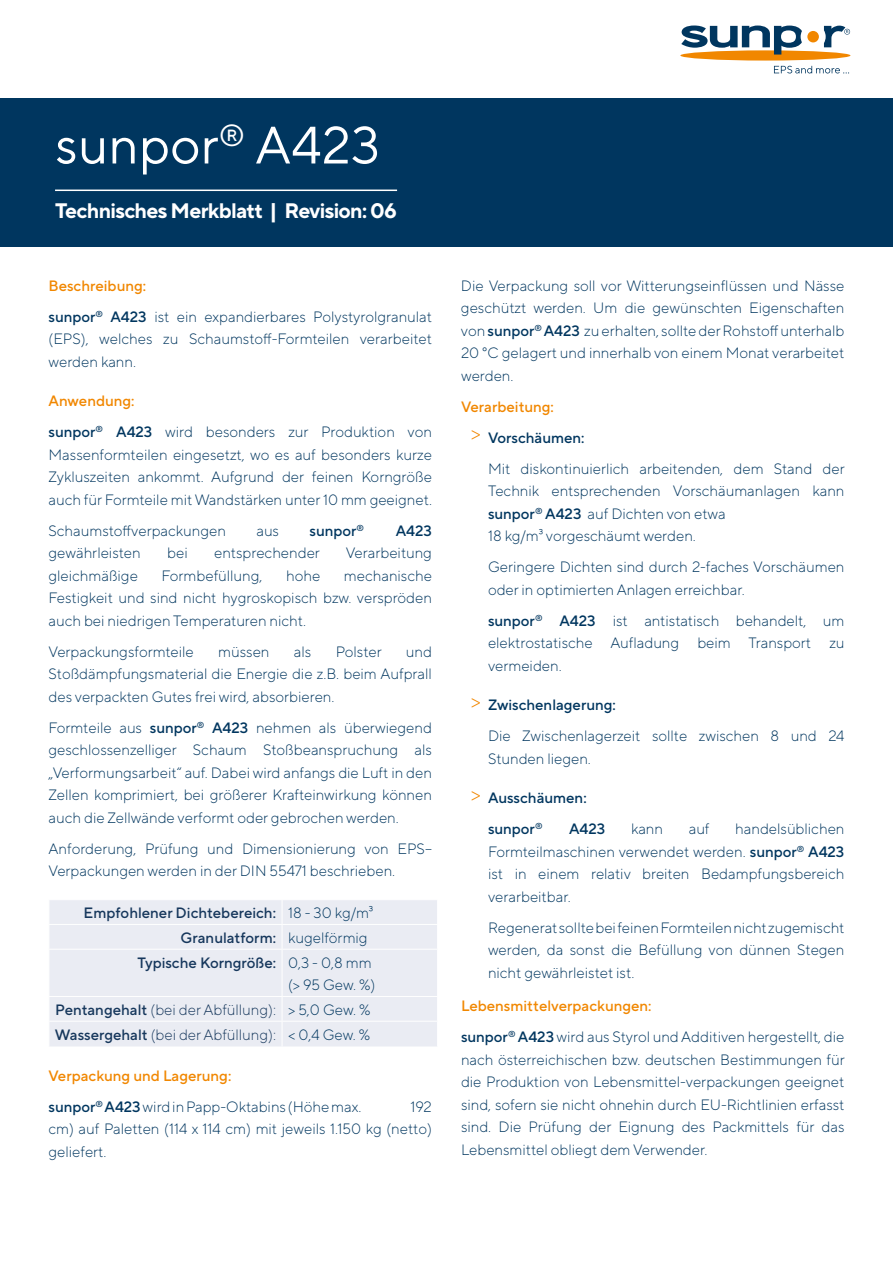
<style>
.page{position:relative;width:893px;height:1263px;background:#fff}
.page>*{position:absolute;margin:0;border:0;box-sizing:border-box;transform-origin:0 0}
.t1{font:52.5px "TT Norms Pro";color:#fff}
.t2{font:700 21px "TT Norms Pro";letter-spacing:-.03em;color:#fff}
.t3{font:300 15px/22.5px "TT Norms Pro";color:#00365f;text-align:justify}
.t4{font:300 15px/24.8px "TT Norms Pro";color:#16375c}
.t5{font:500 15px "TT Norms Pro";color:#16375c}
.t6{font:500 15px/31px "TT Norms Pro";color:#00365f}
.t7{font:500 15px "TT Norms Pro";color:#f18700}
.s1{font-weight:500;color:#f18700}
.s2{font-weight:500}
.s3{font-weight:300;color:#00365f}
.s4{color:#00365f}
.s5{font-weight:300;font-size:21px;color:#f18700}
.s6{font-size:21px;color:#f18700}
</style>
<div class="page">
<div style="left:0;top:98px;width:893px;height:148px;background:#00365f"></div>
<hr style="left:55px;top:190px;width:342px;height:1px;background:#fff">
<div style="left:50px;top:900px;width:387px;height:146px;background:#eaecf3"></div>
<hr style="left:49px;top:924px;width:233px;height:1px;background:#fff">
<svg style="left:49px;top:900px;width:1px;height:49px"></svg>
<hr style="left:282px;top:924px;width:156px;height:1px;background:#fff">
<svg style="left:282px;top:900px;width:1px;height:49px"></svg>
<hr style="left:49px;top:949px;width:233px;height:1px;background:#fff">
<hr style="left:282px;top:949px;width:156px;height:1px;background:#fff">
<hr style="left:282px;top:949px;width:1px;height:47px;background:#fff">
<hr style="left:49px;top:996px;width:233px;height:1px;background:#fff">
<hr style="left:282px;top:996px;width:156px;height:1px;background:#fff">
<hr style="left:49px;top:1021px;width:233px;height:1px;background:#fff">
<svg style="left:49px;top:997px;width:1px;height:49px"></svg>
<hr style="left:282px;top:1021px;width:156px;height:1px;background:#fff">
<svg style="left:282px;top:997px;width:1px;height:49px"></svg>
<div style="left:680px;top:50px;width:170px;height:11px;background:#f18700;border-radius:50%"></div>
<div style="left:807px;top:31px;width:12px;height:11px;background:#f18700;border-radius:50%"></div>
<svg style="left:824px;top:26px;width:26px;height:21px"></svg>
<svg style="left:681px;top:26px;width:121px;height:29px"></svg>
<svg style="left:774px;top:66px;width:75px;height:7px"></svg>
<h1 class="t1" style="left:55px;top:111px;width:327px">sunpor<sup>®</sup> A423</h1>
<h2 class="t2" style="left:55px;top:197px;width:343px">Technisches Merkblatt | Revision: 06</h2>
<p class="t3" style="left:49px;top:269px;width:385px;line-height:31px"><span class="s1">Beschreibung:<br></span><span class="s2">sunpor</span><sup>®</sup> <span class="s2">A423</span> ist ein expandierbares Polystyrolgranulat</p>
<p class="t3" style="left:49px;top:327px;width:385px">(EPS), welches zu Schaumstoff-Formteilen verarbeitet werden kann.</p>
<p class="t3" style="left:49px;top:385px;width:385px;line-height:31px"><span class="s1">Anwendung:<br></span><span class="s2">sunpor</span><sup>®</sup> <span class="s2">A423</span> wird besonders zur Produktion von</p>
<p class="t3" style="left:49px;top:443px;width:385px">Massenformteilen eingesetzt, wo es auf besonders kurze Zykluszeiten ankommt. Aufgrund der feinen Korngröße auch für Formteile mit Wandstärken unter 10 mm geeignet.</p>
<p class="t3" style="left:49px;top:519px;width:179px">Schaumstoffverpackungen</p>
<p class="t3" style="left:256px;top:519px;width:24px">aus</p>
<p class="t6" style="left:310px;top:514px;width:56px">sunpor<sup>®</sup></p>
<p class="t6" style="left:396px;top:514px;width:38px">A423</p>
<p class="t3" style="left:49px;top:541px;width:94px">gewährleisten</p>
<p class="t3" style="left:167px;top:541px;width:22px">bei</p>
<p class="t3" style="left:214px;top:541px;width:107px">entsprechender</p>
<p class="t3" style="left:346px;top:541px;width:88px">Verarbeitung</p>
<p class="t3" style="left:49px;top:564px;width:91px">gleichmäßige</p>
<p class="t3" style="left:162px;top:564px;width:102px">Formbefüllung,</p>
<p class="t3" style="left:286px;top:564px;width:36px">hohe</p>
<p class="t3" style="left:49px;top:564px;width:385px;text-indent:295px">mechanische Festigkeit und sind nicht hygroskopisch bzw. verspröden auch bei niedrigen Temperaturen nicht.</p>
<p class="t3" style="left:49px;top:640px;width:147px">Verpackungsformteile</p>
<p class="t3" style="left:218px;top:640px;width:53px">müssen</p>
<p class="t3" style="left:294px;top:640px;width:19px">als</p>
<p class="t3" style="left:336px;top:640px;width:48px">Polster</p>
<p class="t3" style="left:49px;top:640px;width:385px;text-indent:357px">und Stoßdämpfungsmaterial die Energie die z.B. beim Aufprall des verpackten Gutes frei wird, absorbieren.</p>
<p class="t3" style="left:49px;top:716px;width:385px">Formteile aus <span class="s2">sunpor</span><sup>®</sup> <span class="s2">A423</span> nehmen als überwiegend geschlossenzelliger Schaum Stoßbeanspruchung als „Verformungsarbeit“ auf. Dabei wird anfangs die Luft in den Zellen komprimiert, bei größerer Krafteinwirkung können auch die Zellwände verformt oder gebrochen werden.</p>
<p class="t3" style="left:49px;top:837px;width:385px">Anforderung, Prüfung und Dimensionierung von EPS–<br>Verpackungen werden in der DIN 55471 beschrieben.</p>
<p class="t5" style="left:84px;top:903px;width:291px">Empfohlener Dichtebereich: <span class="s3">18 - 30 kg/m³</span></p>
<p class="t5" style="left:180px;top:928px;width:189px">Granulatform: <span class="s3">kugelförmig</span></p>
<p class="t5" style="left:137px;top:953px;width:236px">Typische Korngröße: <span class="s3">0,3 - 0,8 mm</span></p>
<p class="t4" style="left:55px;top:972px;width:322px;text-indent:233px"><span class="s4">(&gt; 95 Gew. %)<br></span><span class="s2">Pentangehalt</span> (bei der Abfüllung): <span class="s4">&gt; 5,0 Gew. %<br></span><span class="s2">Wassergehalt</span> (bei der Abfüllung): <span class="s4">&lt; 0,4 Gew. %</span></p>
<p class="t3" style="left:49px;top:1059px;width:314px;line-height:31px"><span class="s1">Verpackung und Lagerung:<br></span><span class="s2">sunpor</span><sup>®</sup> <span class="s2">A423</span> wird in Papp-Oktabins (Höhe max.</p>
<p class="t3" style="left:49px;top:1095px;width:385px;text-indent:362px">192 cm) auf Paletten (114 x 114 cm) mit jeweils 1.150 kg (netto) geliefert.</p>
<p class="t3" style="left:461px;top:274px;width:385px">Die Verpackung soll vor Witterungseinflüssen und Nässe geschützt werden. Um die gewünschten Eigenschaften von <span class="s2">sunpor</span><sup>®</sup> <span class="s2">A423</span> zu erhalten, sollte der Rohstoff unterhalb 20 °C gelagert und innerhalb von einem Monat verarbeitet werden.</p>
<p class="t7" style="left:461px;top:397px;width:94px">Verarbeitung:</p>
<p class="t6" style="left:471px;top:421px;width:115px"><span class="s5">&gt;</span> Vorschäumen:</p>
<p class="t3" style="left:488px;top:457px;width:358px">Mit diskontinuierlich arbeitenden, dem Stand der</p>
<p class="t3" style="left:488px;top:479px;width:358px;text-align:left">Technik entsprechenden Vorschäumanlagen kann <span class="s2">sunpor</span><sup>®</sup> <span class="s2">A423</span> auf Dichten von etwa<br>18 kg/m³ vorgeschäumt werden.</p>
<p class="t3" style="left:488px;top:555px;width:358px">Geringere Dichten sind durch 2-faches Vorschäumen oder in optimierten Anlagen erreichbar.</p>
<p class="t3" style="left:488px;top:609px;width:358px"><span class="s2">sunpor</span><sup>®</sup> <span class="s2">A423</span> ist antistatisch behandelt, um elektrostatische Aufladung beim Transport zu vermeiden.</p>
<p class="t3" style="left:488px;top:689px;width:358px;line-height:31px;text-indent:-17px"><span class="s6">&gt;</span> <span class="s2">Zwischenlagerung:<br></span>Die Zwischenlagerzeit sollte zwischen 8 und 24</p>
<p class="t3" style="left:488px;top:747px;width:104px">Stunden liegen.</p>
<p class="t6" style="left:488px;top:782px;width:100px;text-indent:-17px"><span class="s5">&gt;</span> Ausschäumen: sunpor<sup>®</sup></p>
<p class="t6" style="left:569px;top:813px;width:38px">A423</p>
<p class="t3" style="left:631px;top:817px;width:34px">kann</p>
<p class="t3" style="left:689px;top:817px;width:22px">auf</p>
<p class="t3" style="left:488px;top:817px;width:358px;text-indent:247px">handelsüblichen Formteilmaschinen verwendet werden. <span class="s2">sunpor</span><sup>®</sup> <span class="s2">A423 </span>ist in einem relativ breiten Bedampfungsbereich verarbeitbar.</p>
<p class="t3" style="left:488px;top:916px;width:358px">Regenerat sollte bei feinen Formteilen nicht zugemischt werden, da sonst die Befüllung von dünnen Stegen nicht gewährleistet ist.</p>
<p class="t3" style="left:461px;top:990px;width:385px;line-height:31px"><span class="s1">Lebensmittelverpackungen:<br></span><span class="s2">sunpor</span><sup>®</sup> <span class="s2">A423</span> wird aus Styrol und Additiven hergestellt, die</p>
<p class="t3" style="left:461px;top:1048px;width:385px">nach österreichischen bzw. deutschen Bestimmungen für die Produktion von Lebensmittel-verpackungen geeignet sind, sofern sie nicht ohnehin durch EU-Richtlinien erfasst sind. Die Prüfung der Eignung des Packmittels für das Lebensmittel obliegt dem Verwender.</p>
</div>
